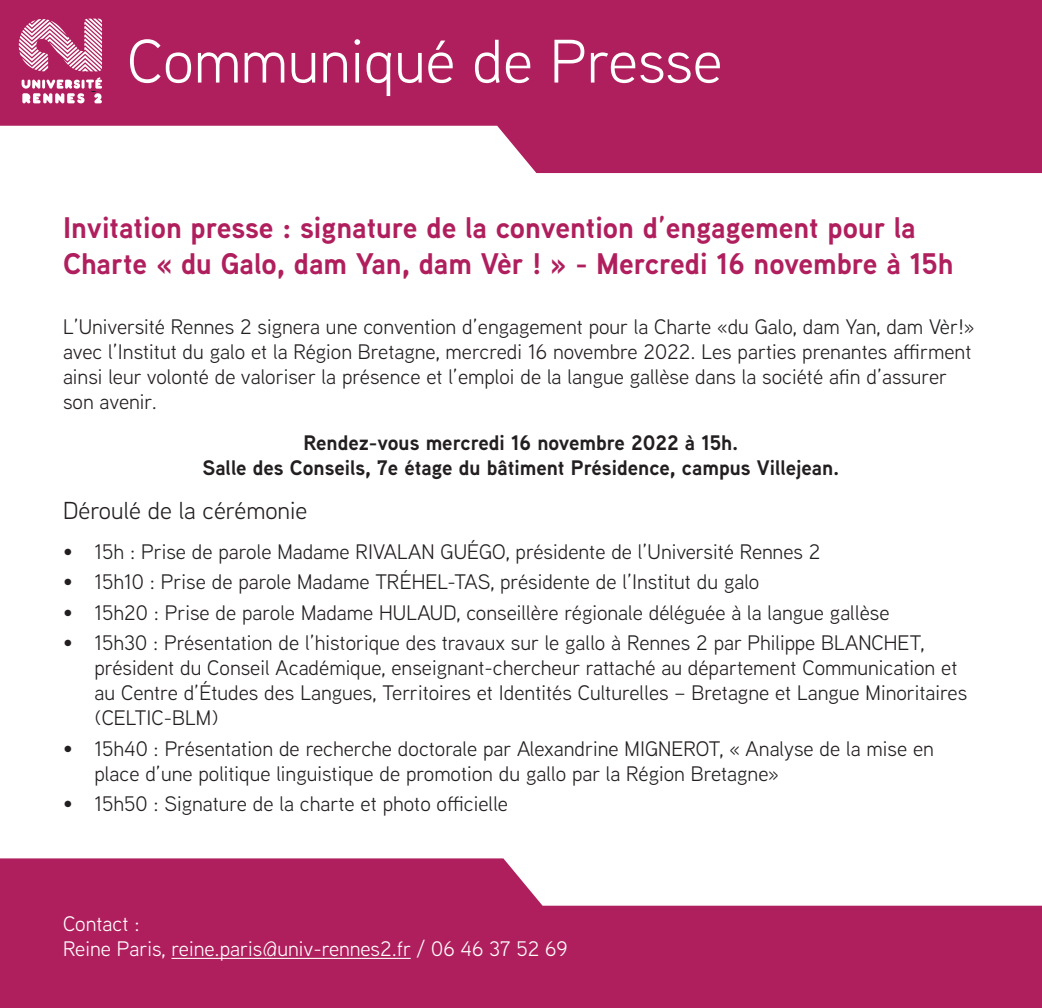
<style>
.page{position:relative;width:1042px;height:1008px;background:#fff}
.page>*{position:absolute;margin:0;border:0;box-sizing:border-box;transform-origin:0 0}
.t1{font:61.25px "Aaux Next";color:#fff}
.t2{font:700 29.75px/35.7px "Aaux Next";color:#b01f5d}
.t3{font:24.5px "Aaux Next";color:#231f20}
.t4{font:21px/25.2px "Aaux Next";color:#231f20}
.t5{font:700 21px/25.2px "Aaux Next";color:#231f20;text-align:center}
.t6{font:21px/25.2px "Aaux Next";color:#fff}
</style>
<div class="page">
<svg style="left:0;top:0;width:1042px;height:173px;background:#bb3e73"></svg>
<svg style="left:0;top:858px;width:1042px;height:149px;fill:#b01f5d"></svg>
<svg style="left:19px;top:19px;width:83px;height:52px"></svg>
<svg style="left:22px;top:77px;width:80px;height:26px"></svg>
<hr style="left:171px;top:957px;width:240px;height:1px;background:#fff">
<h1 class="t1" style="left:127px;top:20px;width:597px">Communiqué de Presse</h1>
<h2 class="t2" style="left:63px;top:209px;width:892px">Invitation presse : signature de la convention d’engagement pour la<br>Charte « du Galo, dam Yan, dam Vèr ! » - Mercredi 16 novembre à 15h</h2>
<p class="t4" style="left:63px;top:313px;width:913px">L’Université Rennes 2 signera une convention d’engagement pour la Charte «du Galo, dam Yan, dam Vèr!» avec l’Institut du galo et la Région Bretagne, mercredi 16 novembre 2022. Les parties prenantes affirment ainsi leur volonté de valoriser la présence et l’emploi de la langue gallèse dans la société afin d’assurer son avenir.</p>
<p class="t5" style="left:202px;top:429px;width:638px">Rendez-vous mercredi 16 novembre 2022 à 15h.<br>Salle des Conseils, 7e étage du bâtiment Présidence, campus Villejean.</p>
<p class="t3" style="left:63px;top:494px;width:246px">Déroulé de la cérémonie</p>
<p class="t4" style="left:63px;top:538px;width:759px">• 15h : Prise de parole Madame RIVALAN GUÉGO, présidente de l’Université Rennes 2</p>
<p class="t4" style="left:63px;top:568px;width:698px">• 15h10 : Prise de parole Madame TRÉHEL-TAS, présidente de l’Institut du galo</p>
<p class="t4" style="left:63px;top:598px;width:828px">• 15h20 : Prise de parole Madame HULAUD, conseillère régionale déléguée à la langue gallèse</p>
<p class="t4" style="left:94px;top:628px;width:874px;text-indent:-32px">• 15h30 : Présentation de l’historique des travaux sur le gallo à Rennes 2 par Philippe BLANCHET, président du Conseil Académique, enseignant-chercheur rattaché au département Communication et au Centre d’Études des Langues, Territoires et Identités Culturelles – Bretagne et Langue Minoritaires (CELTIC-BLM)</p>
<p class="t4" style="left:94px;top:734px;width:841px;text-indent:-32px">• 15h40 : Présentation de recherche doctorale par Alexandrine MIGNEROT, « Analyse de la mise en place d’une politique linguistique de promotion du gallo par la Région Bretagne»</p>
<p class="t4" style="left:63px;top:790px;width:446px">• 15h50 : Signature de la charte et photo officielle</p>
<p class="t6" style="left:63px;top:910px;width:506px">Contact :<br>Reine Paris, reine.paris@univ-rennes2.fr / 06 46 37 52 69</p>
</div>
